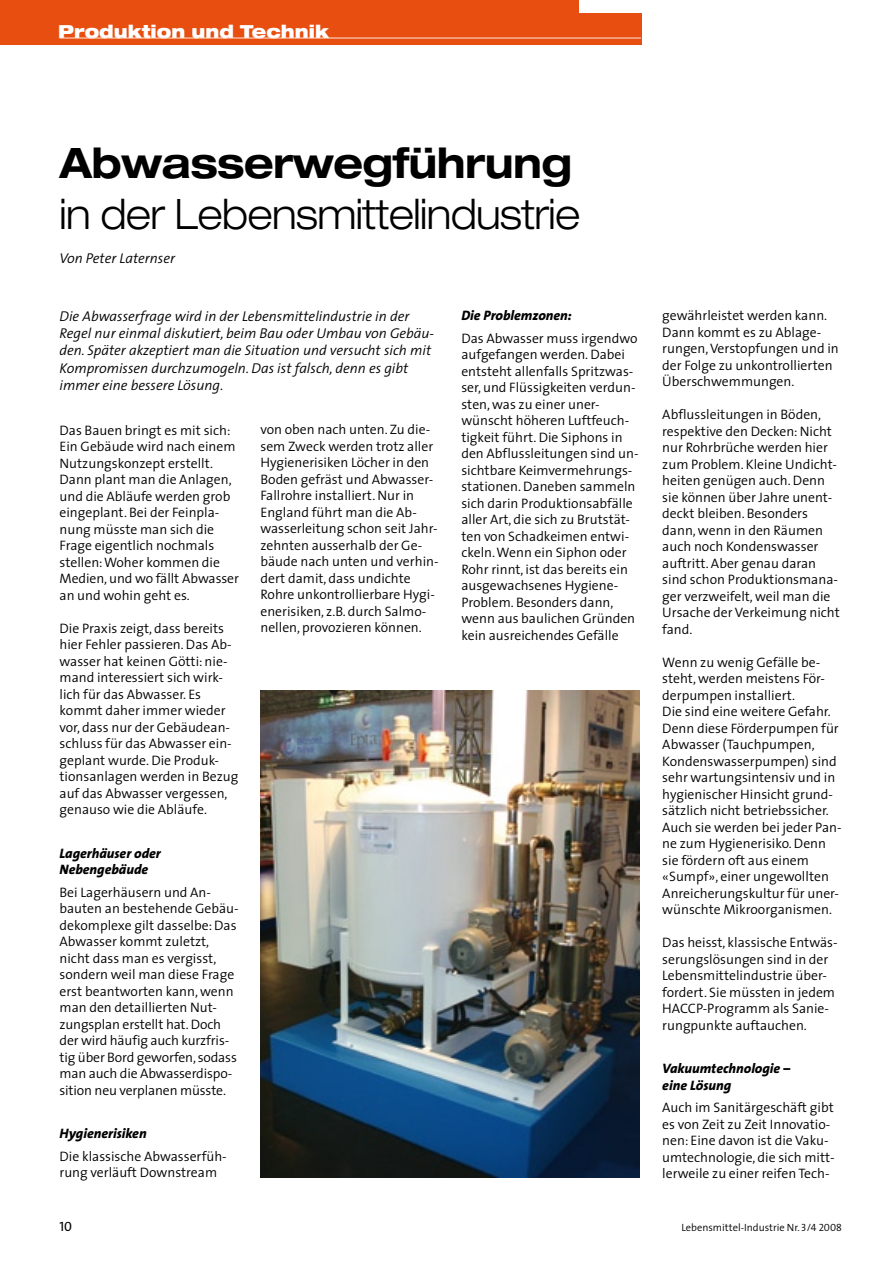
<style>
.page{position:relative;width:893px;height:1263px;background:#fff}
.page>*{position:absolute;margin:0;border:0;box-sizing:border-box;transform-origin:0 0}
.t1{font:300 expanded 42px "Helvetica Neue";letter-spacing:-.015em;color:#000;scale:.93 1}
.t2{font:700 expanded 42px "Helvetica Neue";letter-spacing:-.015em;color:#000;scale:.93 1}
.t3{font:900 expanded 18px "Helvetica Neue";color:#fff;scale:.93 1}
.t4{font:italic 300 14.25px/17.2px "The Sans";color:#000}
.t5{font:300 13.65px/16.5px "The Sans";color:#000}
.t6{font:italic 800 13.65px/16.5px "The Sans";color:#000}
.t7{font:13.5px "The Sans Caps";color:#000}
.t8{font:300 10.5px "The Sans";color:#000}
.s1{font-family:"The Sans Semi Light Caps";font-weight:400}
</style>
<div class="page">
<div style="left:0;top:0;width:578px;height:33px;background:#e84e10"></div>
<div style="left:0;top:13px;width:641px;height:32px;background:#e84e10"></div>
<hr style="left:60px;top:38px;width:581px;height:1px;background:#fee8da">
<img style="left:260px;top:690px;width:379px;height:488px">
<h2 class="t3" style="left:58px;top:20px;width:292px">Produktion und Technik</h2>
<h1 class="t2" style="left:60px;top:136px;width:552px">Abwasserwegführung</h1>
<h1 class="t1" style="left:60px;top:189px;width:561px">in der Lebensmittelindustrie</h1>
<p class="t4" style="left:60px;top:249px;width:117px">Von Peter Laternser</p>
<p class="t4" style="left:60px;top:307px;width:376px">Die Abwasserfrage wird in der Lebensmittelindustrie in der Regel nur einmal diskutiert, beim Bau oder Umbau von Gebäu&shy;den. Später akzeptiert man die Situation und versucht sich mit Kompromissen durchzumogeln. Das ist falsch, denn es gibt immer eine bessere Lösung.</p>
<p class="t5" style="left:60px;top:421px;width:181px">Das Bauen bringt es mit sich:<br>Ein Gebäude wird nach einem<br>Nutzungskonzept erstellt.<br>Dann plant man die Anlagen, und die Abläufe werden grob eingeplant. Bei der Feinpla&shy;nung müsste man sich die<br>Frage eigentlich nochmals stellen: Woher kommen die<br>Medien, und wo fällt Abwasser an und wohin geht es.</p>
<p class="t5" style="left:60px;top:619px;width:180px">Die Praxis zeigt, dass bereits hier Fehler passieren. Das Ab&shy;wasser hat keinen Götti: nie&shy;mand interessiert sich wirk&shy;lich für das Abwasser. Es kommt daher immer wieder vor, dass nur der Gebäudean&shy;schluss für das Abwasser ein&shy;geplant wurde. Die Produk&shy;tionsanlagen werden in Bezug auf das Abwasser vergessen, genauso wie die Abläufe.</p>
<p class="t6" style="left:60px;top:844px;width:103px">Lagerhäuser oder<br>Nebengebäude</p>
<p class="t5" style="left:60px;top:883px;width:181px">Bei Lagerhäusern und An&shy;bauten an bestehende Gebäu&shy;dekomplexe gilt dasselbe: Das<br>Abwasser kommt zuletzt, nicht dass man es vergisst, sondern weil man diese Frage erst beantworten kann, wenn man den detaillierten Nut&shy;zungsplan erstellt hat. Doch der wird häufig auch kurzfris&shy;tig über Bord geworfen, sodass man auch die Abwasserdispo&shy;sition neu verplanen müsste.</p>
<p class="t6" style="left:60px;top:1125px;width:89px">Hygienerisiken</p>
<p class="t5" style="left:60px;top:1147px;width:169px">Die klassische Abwasserfüh&shy;rung verläuft Downstream</p>
<p class="t5" style="left:260px;top:421px;width:180px">von oben nach unten. Zu die&shy;sem Zweck werden trotz aller<br>Hygienerisiken Löcher in den<br>Boden gefräst und Abwasser-<br>Fallrohre installiert. Nur in<br>England führt man die Ab&shy;wasserleitung schon seit Jahr&shy;zehnten ausserhalb der Ge&shy;bäude nach unten und verhin&shy;dert damit, dass undichte<br>Rohre unkontrollierbare Hygi&shy;enerisiken, z.B. durch Salmo&shy;nellen, provozieren können.</p>
<p class="t6" style="left:461px;top:307px;width:112px">Die Problemzonen:</p>
<p class="t5" style="left:461px;top:329px;width:179px">Das Abwasser muss irgendwo aufgefangen werden. Dabei entsteht allenfalls Spritzwas&shy;ser, und Flüssigkeiten verdun&shy;sten, was zu einer uner&shy;wünscht höheren Luftfeuch&shy;tigkeit führt. Die Siphons in den Abflussleitungen sind un&shy;sichtbare Keimvermehrungs&shy;stationen. Daneben sammeln sich darin Produktionsabfälle aller Art, die sich zu Brutstät&shy;ten von Schadkeimen entwi&shy;ckeln. Wenn ein Siphon oder<br>Rohr rinnt, ist das bereits ein ausgewachsenes Hygiene-<br>Problem. Besonders dann, wenn aus baulichen Gründen kein ausreichendes Gefälle</p>
<p class="t5" style="left:662px;top:307px;width:178px">gewährleistet werden kann.<br>Dann kommt es zu Ablage&shy;rungen, Verstopfungen und in der Folge zu unkontrollierten<br>Überschwemmungen.</p>
<p class="t5" style="left:662px;top:406px;width:179px">Abflussleitungen in Böden, respektive den Decken: Nicht nur Rohrbrüche werden hier zum Problem. Kleine Undicht&shy;heiten genügen auch. Denn sie können über Jahre unent&shy;deckt bleiben. Besonders dann, wenn in den Räumen auch noch Kondenswasser auftritt. Aber genau daran sind schon Produktionsmana&shy;ger verzweifelt, weil man die<br>Ursache der Verkeimung nicht fand.</p>
<p class="t5" style="left:662px;top:653px;width:181px">Wenn zu wenig Gefälle be&shy;steht, werden meistens För&shy;derpumpen installiert.<br>Die sind eine weitere Gefahr.<br>Denn diese Förderpumpen für<br>Abwasser (Tauchpumpen,<br>Kondenswasserpumpen) sind sehr wartungsintensiv und in hygienischer Hinsicht grund&shy;sätzlich nicht betriebssicher.<br>Auch sie werden bei jeder Pan&shy;ne zum Hygienerisiko. Denn sie fördern oft aus einem «Sumpf», einer ungewollten<br>Anreicherungskultur für uner&shy;wünschte Mikroorganismen.</p>
<p class="t5" style="left:662px;top:934px;width:177px">Das heisst, klassische Entwäs&shy;serungslösungen sind in der<br>Lebensmittelindustrie über&shy;fordert. Sie müssten in jedem<br>HACCP-Programm als Sanie&shy;rungpunkte auftauchen.</p>
<p class="t6" style="left:662px;top:1060px;width:129px">Vakuumtechnologie – eine Lösung</p>
<p class="t5" style="left:662px;top:1099px;width:174px">Auch im Sanitärgeschäft gibt es von Zeit zu Zeit Innovatio&shy;nen: Eine davon ist die Vaku&shy;umtechnologie, die sich mitt&shy;lerweile zu einer reifen Tech-</p>
<p class="t7" style="left:60px;top:1215px;width:14px">10</p>
<p class="t8" style="left:682px;top:1219px;width:162px">Lebensmittel-Industrie Nr. <span class="s1">3/4 2008</span></p>
</div>
